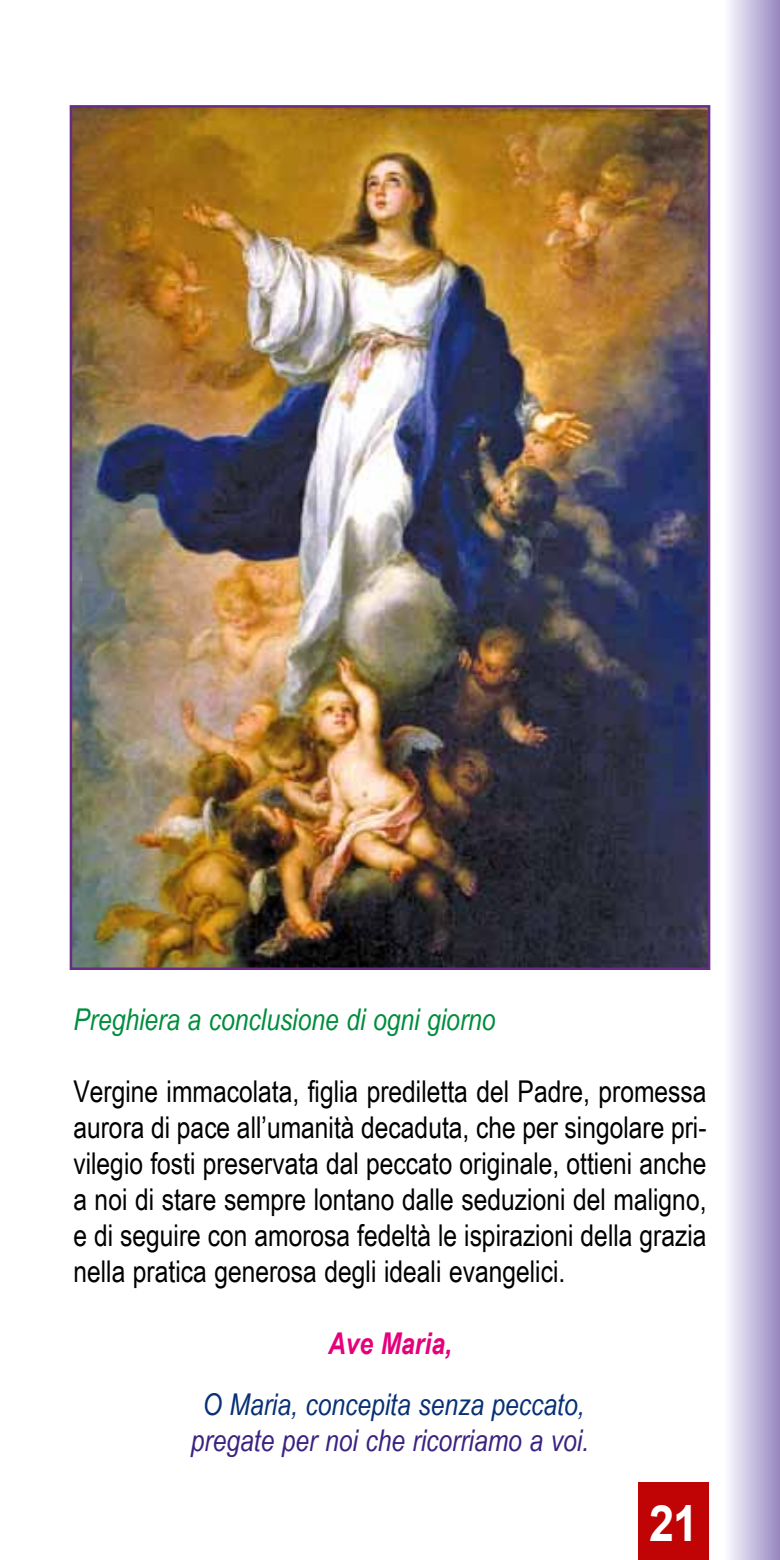
<style>
.page{position:relative;width:780px;height:1560px;background:#fff}
.page>*{position:absolute;margin:0;border:0;box-sizing:border-box;transform-origin:0 0}
.t1{font:700 50px "Arial";color:#fff;scale:.9 1}
.t2{font:30px/36px "Arial Narrow";color:#000;text-align:justify}
.t3{font:italic 30px "Arial Narrow";color:#008d3d}
.t4{font:italic 30px "Arial Narrow";color:#3b2282}
.t5{font:italic 30px "Arial Narrow";color:#083074}
.t6{font:italic 700 30px "Arial Narrow";color:#e5007c}
</style>
<div class="page">
<div style="left:638px;top:1481px;width:71px;height:78px;background:#c00304"></div>
<img style="left:73px;top:108px;width:634px;height:858px">
<div style="left:723px;top:0;width:57px;height:1559px;background:linear-gradient(to right,#fff,#9686c0)"></div>
<p class="t3" style="left:73px;top:1002px;width:423px">Preghiera a conclusione di ogni giorno</p>
<p class="t2" style="left:73px;top:1073px;width:634px">Vergine immacolata, figlia prediletta del Padre, promessa aurora di pace all’umanità decaduta, che per singolare pri&shy;vilegio fosti preservata dal peccato originale, ottieni anche a noi di stare sempre lontano dalle seduzioni del maligno, e di seguire con amorosa fedeltà le ispirazioni della grazia nella pratica generosa degli ideali evangelici.</p>
<p class="t6" style="left:328px;top:1325px;width:125px">Ave Maria,</p>
<p class="t5" style="left:203px;top:1387px;width:383px">O Maria, concepita senza peccato,</p>
<p class="t4" style="left:191px;top:1423px;width:399px">pregate per noi che ricorriamo a voi.</p>
<h1 class="t1" style="left:649px;top:1494px;width:56px">21</h1>
</div>
